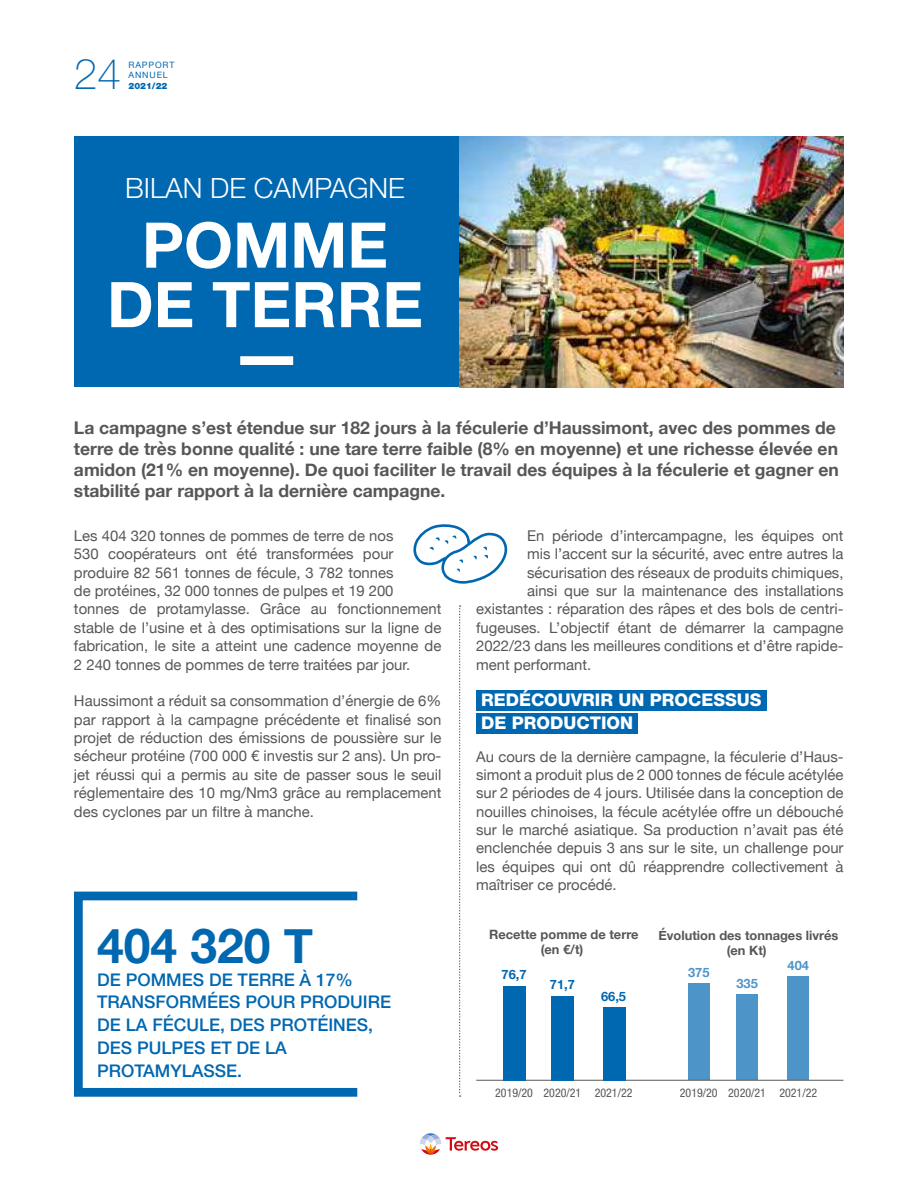
<style>
.page{position:relative;width:918px;height:1191px;background:#fff}
.page>*{position:absolute;margin:0;border:0;box-sizing:border-box;transform-origin:0 0}
.t1{font:700 63px/59.5px "Helvetica Neue";color:#fff;text-align:center}
.t2{font:700 47.95px "Helvetica Neue";color:#0067b1}
.t3{font:100 42.52px "Helvetica Neue";color:#0067b1}
.t4{font:300 28px "Helvetica Neue";color:#fff}
.t5{font:700 17.5px/21px "Helvetica Neue";color:#575756}
.t6{font:500 17.5px/22.8px "Helvetica Neue";color:#0067b1}
.t7{font:800 17.5px/22.8px "Helvetica Neue LT Std";color:#fff}
.t8{font:14.88px/18.4px "Helvetica Neue";color:#575756;text-align:justify}
.t9{font:700 12.95px/15.4px "Helvetica Neue";color:#575756;text-align:center}
.t10{font:700 12.95px "Helvetica Neue";color:#0067b1}
.t11{font:700 12.95px "Helvetica Neue";color:#4d95c8}
.t12{font:condensed 11.9px "Helvetica Neue LT Std";color:#575756}
.t13{font:8.75px/10.5px "Helvetica Neue";letter-spacing:.1em;color:#0067b1}
.t14{font:900 8.75px "Helvetica Neue LT Std";color:#0067b1}
</style>
<div class="page">
<div style="left:476px;top:690px;width:290px;height:21px;background:#0067b1"></div>
<div style="left:476px;top:713px;width:162px;height:21px;background:#0067b1"></div>
<svg style="left:420px;top:1133px;width:78px;height:21px"></svg>
<div style="left:74px;top:136px;width:385px;height:251px;background:#0067b1"></div>
<img style="left:459px;top:136px;width:384px;height:251px">
<div style="left:688px;top:984px;width:22px;height:96px;background:#4d95c8"></div>
<div style="left:736px;top:994px;width:22px;height:86px;background:#4d95c8"></div>
<div style="left:787px;top:977px;width:22px;height:103px;background:#4d95c8"></div>
<hr style="left:476px;top:1080px;width:367px;height:1px;background:#575756">
<div style="left:503px;top:985px;width:22px;height:95px;background:#0067b1"></div>
<div style="left:551px;top:996px;width:22px;height:84px;background:#0067b1"></div>
<div style="left:603px;top:1007px;width:22px;height:73px;background:#0067b1"></div>
<svg style="left:459px;top:605px;width:2px;height:491px"></svg>
<div style="left:240px;top:356px;width:53px;height:9px;background:#fff"></div>
<svg style="left:413px;top:524px;width:94px;height:59px"></svg>
<div style="left:74px;top:891px;width:288px;height:205px;border:9px solid #0067b1"></div>
<h3 class="t3" style="left:74px;top:49px;width:49px">24</h3>
<p class="t13" style="left:129px;top:60px;width:47px">RAPPORT<br>ANNUEL</p>
<p class="t14" style="left:129px;top:80px;width:40px">2021/22</p>
<h3 class="t4" style="left:125px;top:171px;width:281px">BILAN DE CAMPAGNE</h3>
<h1 class="t1" style="left:107px;top:217px;width:318px">POMME<br>DE TERRE</h1>
<p class="t5" style="left:74px;top:417px;width:766px">La campagne s’est étendue sur 182 jours à la féculerie d’Haussimont, avec des pommes de terre de très bonne qualité : une tare terre faible (8% en moyenne) et une richesse élevée en amidon (21% en moyenne). De quoi faciliter le travail des équipes à la féculerie et gagner en stabilité par rapport à la dernière campagne.</p>
<p class="t8" style="left:74px;top:527px;width:369px;text-align:left">Les 404 320 tonnes de pommes de terre de nos<br>530 coopérateurs ont été transformées pour produire 82 561 tonnes de fécule, 3 782 tonnes<br>de protéines, 32 000 tonnes de pulpes et 19 200 tonnes de protamylasse. Grâce au fonctionnement stable de l’usine et à des optimisations sur la ligne de fabrication, le site a atteint une cadence moyenne de 2 240 tonnes de pommes de terre traitées par jour.</p>
<p class="t8" style="left:74px;top:692px;width:369px">Haussimont a réduit sa consommation d’énergie de 6% par rapport à la campagne précédente et finalisé son projet de réduction des émissions de poussière sur le sécheur protéine (700 000 € investis sur 2 ans). Un pro&shy;jet réussi qui a permis au site de passer sous le seuil réglementaire des 10 mg/Nm3 grâce au remplacement des cyclones par un filtre à manche.</p>
<p class="t8" style="left:527px;top:527px;width:318px">En période d’intercampagne, les équipes ont</p>
<p class="t8" style="left:527px;top:546px;width:318px">mis l’accent sur la sécurité, avec entre autres la</p>
<p class="t8" style="left:527px;top:564px;width:318px">sécurisation des réseaux de produits chimiques,</p>
<p class="t8" style="left:527px;top:582px;width:318px">ainsi que sur la maintenance des installations</p>
<p class="t8" style="left:476px;top:601px;width:369px">existantes : réparation des râpes et des bols de centri-</p>
<p class="t8" style="left:476px;top:619px;width:369px">fugeuses. L’objectif étant de démarrer la campagne</p>
<p class="t8" style="left:476px;top:637px;width:369px">2022/23 dans les meilleures conditions et d’être rapide-</p>
<p class="t8" style="left:476px;top:656px;width:117px">ment performant.</p>
<p class="t7" style="left:481px;top:688px;width:282px">REDÉCOUVRIR UN PROCESSUS<br>DE PRODUCTION</p>
<p class="t8" style="left:476px;top:748px;width:369px">Au cours de la dernière campagne, la féculerie d’Haus&shy;simont a produit plus de 2 000 tonnes de fécule acétylée sur 2 périodes de 4 jours. Utilisée dans la conception de nouilles chinoises, la fécule acétylée offre un débouché sur le marché asiatique. Sa production n’avait pas été enclenchée depuis 3 ans sur le site, un challenge pour les équipes qui ont dû réapprendre collectivement à maîtriser ce procédé.</p>
<h2 class="t2" style="left:97px;top:908px;width:217px">404 320 T</h2>
<p class="t6" style="left:97px;top:968px;width:295px">DE POMMES DE TERRE À 17%<br>TRANSFORMÉES POUR PRODUIRE<br>DE LA FÉCULE, DES PROTÉINES,<br>DES PULPES ET DE LA<br>PROTAMYLASSE.</p>
<p class="t9" style="left:489px;top:926px;width:151px">Recette pomme de terre (en €/t)</p>
<p class="t9" style="left:658px;top:928px;width:181px">Évolution des tonnages livrés (en Kt)</p>
<p class="t10" style="left:501px;top:964px;width:27px">76,7</p>
<p class="t10" style="left:550px;top:974px;width:27px">71,7</p>
<p class="t10" style="left:601px;top:986px;width:27px">66,5</p>
<p class="t11" style="left:688px;top:962px;width:23px">375</p>
<p class="t11" style="left:736px;top:973px;width:23px">335</p>
<p class="t11" style="left:787px;top:954px;width:23px">404</p>
<p class="t12" style="left:495px;top:1086px;width:139px">2019/20 2020/21 2021/22</p>
<p class="t12" style="left:680px;top:1086px;width:139px">2019/20 2020/21 2021/22</p>
</div>
